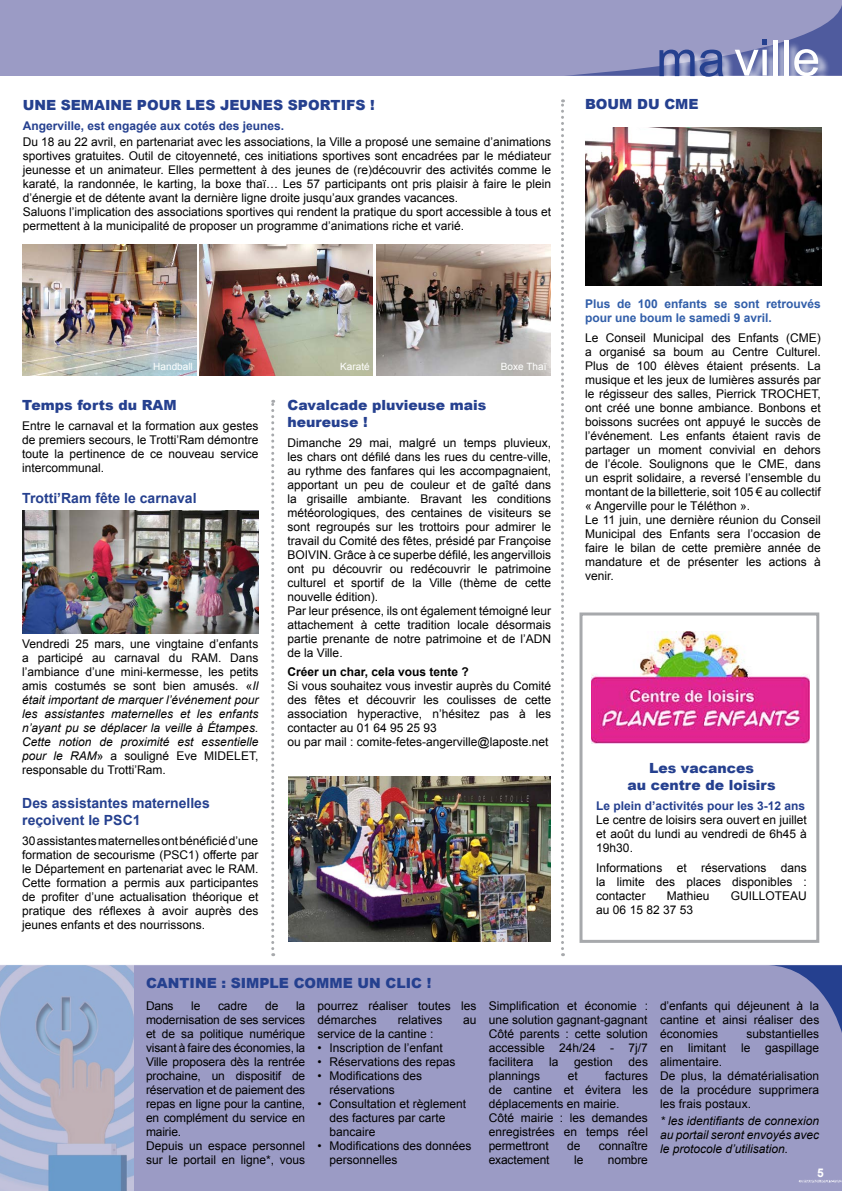
<style>
.page{position:relative;width:842px;height:1191px;background:#fff}
.page>*{position:absolute;margin:0;border:0;box-sizing:border-box;transform-origin:0 0}
.t1{font:50px "Arial";color:#fff}
.t2{font:900 14px/17px "Arial";color:#25408f;text-align:center}
.t3{font:700 14px/17px "Arial";color:#25408f}
.t4{font:12px/14px "Arial";color:#000}
.t5{font:italic 12px/14px "Arial";color:#000;text-align:justify}
.t6{font:700 12px "Arial";color:#25408f}
.t7{font:700 12px/14px "Arial";color:#315ea9}
.t8{font:700 12px "Arial";color:#000}
.t9{font:700 12px "Arial";color:#fff}
.t10{font:10px "Arial";color:#fff}
.s1{font-style:italic}
.s2{color:#25408f}
</style>
<div class="page">
<div style="left:0;top:0;width:842px;height:76px;background:#9b9bc5"></div>
<div style="left:134px;top:965px;width:708px;height:226px;background:#9b9bc5"></div>
<hr style="left:798px;top:1179px;width:44px;height:3px;background:#fff">
<svg style="left:766px;top:965px;width:76px;height:68px;background:#7b82b6"></svg>
<svg style="left:566px;top:5px;width:276px;height:71px"></svg>
<img style="left:0;top:965px;width:134px;height:226px">
<svg style="left:561px;top:99px;width:3px;height:857px"></svg>
<img style="left:585px;top:127px;width:236px;height:158px">
<img style="left:591px;top:631px;width:218px;height:112px">
<div style="left:579px;top:612px;width:240px;height:331px;border:3px solid #a7a9ac"></div>
<img style="left:22px;top:510px;width:236px;height:124px">
<img style="left:23px;top:244px;width:173px;height:132px">
<img style="left:199px;top:244px;width:174px;height:132px">
<img style="left:377px;top:245px;width:174px;height:130px">
<svg style="left:271px;top:400px;width:3px;height:556px"></svg>
<img style="left:288px;top:776px;width:263px;height:165px">
<p class="t2" style="left:23px;top:96px;width:354px">UNE SEMAINE POUR LES JEUNES SPORTIFS !</p>
<p class="t6" style="left:23px;top:117px;width:263px">Angerville, est engagée aux cotés des jeunes.</p>
<p class="t4" style="left:23px;top:135px;width:530px">Du 18 au 22 avril, en partenariat avec les associations, la Ville a proposé une semaine d’animations sportives gratuites. Outil de citoyenneté, ces initiations sportives sont encadrées par le médiateur jeunesse et un animateur. Elles permettent à des jeunes de (re)découvrir des activités comme le karaté, la randonnée, le karting, la boxe thaï… Les 57 participants ont pris plaisir à faire le plein d’énergie et de détente avant la dernière ligne droite jusqu’aux grandes vacances.<br>Saluons l’implication des associations sportives qui rendent la pratique du sport accessible à tous et permettent à la municipalité de proposer un programme d’animations riche et varié.</p>
<p class="t10" style="left:153px;top:360px;width:41px">Handball</p>
<p class="t10" style="left:340px;top:360px;width:31px">Karaté</p>
<p class="t10" style="left:501px;top:360px;width:47px">Boxe Thaï</p>
<p class="t2" style="left:287px;top:396px;width:200px;text-align:left">Cavalcade pluvieuse mais heureuse !</p>
<p class="t4" style="left:287px;top:435px;width:265px">Dimanche 29 mai, malgré un temps pluvieux, les chars ont défilé dans les rues du centre-ville, au rythme des fanfares qui les accompagnaient, apportant un peu de couleur et de gaîté dans la grisaille ambiante. Bravant les conditions météorologiques, des centaines de visiteurs se sont regroupés sur les trottoirs pour admirer le travail du Comité des fêtes, présidé par Françoise BOIVIN. Grâce à ce superbe défilé, les angervillois ont pu découvrir ou redécouvrir le patrimoine culturel et sportif de la Ville (thème de cette nouvelle édition).<br>Par leur présence, ils ont également témoigné leur attachement à cette tradition locale désormais partie prenante de notre patrimoine et de l’ADN de la Ville.</p>
<p class="t8" style="left:287px;top:664px;width:183px">Créer un char, cela vous tente ?</p>
<p class="t4" style="left:287px;top:679px;width:265px">Si vous souhaitez vous investir auprès du Comité des fêtes et découvrir les coulisses de cette association hyperactive, n’hésitez pas à les contacter au 01 64 95 25 93<br>ou par mail : comite-fetes-angerville@laposte.net</p>
<p class="t2" style="left:22px;top:396px;width:156px">Temps forts du RAM</p>
<p class="t4" style="left:22px;top:418px;width:238px;text-align:justify">Entre le carnaval et la formation aux gestes de premiers secours, le Trotti’Ram démontre toute la pertinence de ce nouveau service intercommunal.</p>
<p class="t3" style="left:22px;top:489px;width:176px">Trotti’Ram fête le carnaval</p>
<p class="t4" style="left:22px;top:637px;width:238px;text-align:justify">Vendredi 25 mars, une vingtaine d’enfants a participé au carnaval du RAM. Dans l’ambiance d’une mini-kermesse, les petits amis costumés se sont bien amusés. «<span class="s1">Il était important de marquer l’événement pour les assistantes maternelles et les enfants n’ayant pu se déplacer la veille à Étampes.<br>Cette notion de proximité est essentielle pour le RAM</span>» a souligné Eve MIDELET, responsable du Trotti’Ram.</p>
<p class="t3" style="left:22px;top:795px;width:189px">Des assistantes maternelles reçoivent le PSC1</p>
<p class="t4" style="left:22px;top:834px;width:238px;text-align:justify">30 assistantes maternelles ont bénéficié d’une formation de secourisme (PSC1) offerte par le Département en partenariat avec le RAM.<br>Cette formation a permis aux participantes de profiter d’une actualisation théorique et pratique des réflexes à avoir auprès des jeunes enfants et des nourrissons.</p>
<p class="t2" style="left:146px;top:974px;width:287px">CANTINE : SIMPLE COMME UN CLIC !</p>
<h1 class="t1" style="left:656px;top:25px;width:166px"><span class="s2">ma</span> ville</h1>
<p class="t2" style="left:585px;top:95px;width:115px">BOUM DU CME</p>
<p class="t7" style="left:585px;top:297px;width:237px">Plus de 100 enfants se sont retrouvés pour une boum le samedi 9 avril.</p>
<p class="t4" style="left:585px;top:331px;width:237px">Le Conseil Municipal des Enfants (CME) a organisé sa boum au Centre Culturel.<br>Plus de 100 élèves étaient présents. La musique et les jeux de lumières assurés par le régisseur des salles, Pierrick TROCHET, ont créé une bonne ambiance. Bonbons et boissons sucrées ont appuyé le succès de l’événement. Les enfants étaient ravis de partager un moment convivial en dehors de l’école. Soulignons que le CME, dans un esprit solidaire, a reversé l’ensemble du montant de la billetterie, soit 105 € au collectif « Angerville pour le Téléthon ».<br>Le 11 juin, une dernière réunion du Conseil Municipal des Enfants sera l’occasion de faire le bilan de cette première année de mandature et de présenter les actions à venir.</p>
<p class="t2" style="left:627px;top:759px;width:150px">Les vacances<br>au centre de loisirs</p>
<p class="t6" style="left:596px;top:798px;width:210px">Le plein d’activités pour les 3-12 ans</p>
<p class="t4" style="left:596px;top:813px;width:212px;text-align:justify">Le centre de loisirs sera ouvert en juillet et août du lundi au vendredi de 6h45 à 19h30.</p>
<p class="t4" style="left:596px;top:860px;width:212px;text-align:justify">Informations et réservations dans la limite des places disponibles : contacter</p>
<p class="t4" style="left:667px;top:888px;width:44px">Mathieu</p>
<p class="t4" style="left:731px;top:888px;width:78px">GUILLOTEAU</p>
<p class="t4" style="left:596px;top:902px;width:98px">au 06 15 82 37 53</p>
<p class="t4" style="left:146px;top:999px;width:161px;text-indent:150px">la modernisation de ses services et de sa politique numérique visant à faire des économies, la<br>Ville proposera dès la rentrée prochaine, un dispositif de réservation et de paiement des repas en ligne pour la cantine, en complément du service en mairie.<br>Depuis un espace personnel sur le portail en ligne*, vous</p>
<p class="t4" style="left:317px;top:999px;width:161px">pourrez réaliser toutes les démarches</p>
<p class="t4" style="left:146px;top:999px;width:29px">Dans</p>
<p class="t4" style="left:191px;top:999px;width:11px">le</p>
<p class="t4" style="left:218px;top:999px;width:31px">cadre</p>
<p class="t4" style="left:265px;top:999px;width:15px">de</p>
<p class="t4" style="left:398px;top:1013px;width:46px">relatives</p>
<p class="t4" style="left:463px;top:1013px;width:15px">au</p>
<p class="t4" style="left:317px;top:1027px;width:118px">service de la cantine :</p>
<p class="t4" style="left:317px;top:1041px;width:127px">• Inscription de l’enfant</p>
<p class="t4" style="left:317px;top:1055px;width:140px">• Réservations des repas</p>
<p class="t4" style="left:329px;top:1069px;width:94px;text-indent:-12px">• Modifications des réservations</p>
<p class="t4" style="left:329px;top:1097px;width:138px;text-indent:-12px">• Consultation et règlement des factures par carte bancaire</p>
<p class="t4" style="left:329px;top:1139px;width:144px;text-indent:-12px">• Modifications des données personnelles</p>
<p class="t4" style="left:489px;top:999px;width:161px;text-align:justify">Simplification et économie : une solution gagnant-gagnant Côté parents : cette solution accessible 24h/24 - 7j/7 facilitera</p>
<p class="t4" style="left:549px;top:1055px;width:11px">la</p>
<p class="t4" style="left:574px;top:1055px;width:40px">gestion</p>
<p class="t4" style="left:629px;top:1055px;width:21px">des</p>
<p class="t4" style="left:489px;top:1069px;width:161px;text-indent:117px">factures de cantine et évitera les déplacements en mairie.<br>Côté mairie : les demandes enregistrées en temps réel permettront</p>
<p class="t4" style="left:489px;top:1069px;width:53px">plannings</p>
<p class="t4" style="left:568px;top:1069px;width:12px">et</p>
<p class="t4" style="left:567px;top:1139px;width:15px">de</p>
<p class="t4" style="left:599px;top:1139px;width:51px">connaître</p>
<p class="t4" style="left:489px;top:1153px;width:62px">exactement</p>
<p class="t4" style="left:574px;top:1153px;width:11px">le</p>
<p class="t4" style="left:608px;top:1153px;width:42px">nombre</p>
<p class="t4" style="left:660px;top:999px;width:161px;text-align:justify">d’enfants qui déjeunent à la cantine et ainsi réaliser des économies</p>
<p class="t4" style="left:660px;top:1027px;width:161px;text-indent:87px">substantielles en limitant le gaspillage alimentaire.<br>De plus, la dématérialisation de la procédure supprimera les frais postaux.</p>
<p class="t5" style="left:660px;top:1114px;width:161px">* les identifiants de connexion au portail seront envoyés avec le protocole d’utilisation.</p>
<p class="t9" style="left:817px;top:1164px;width:8px">5</p>
</div>
